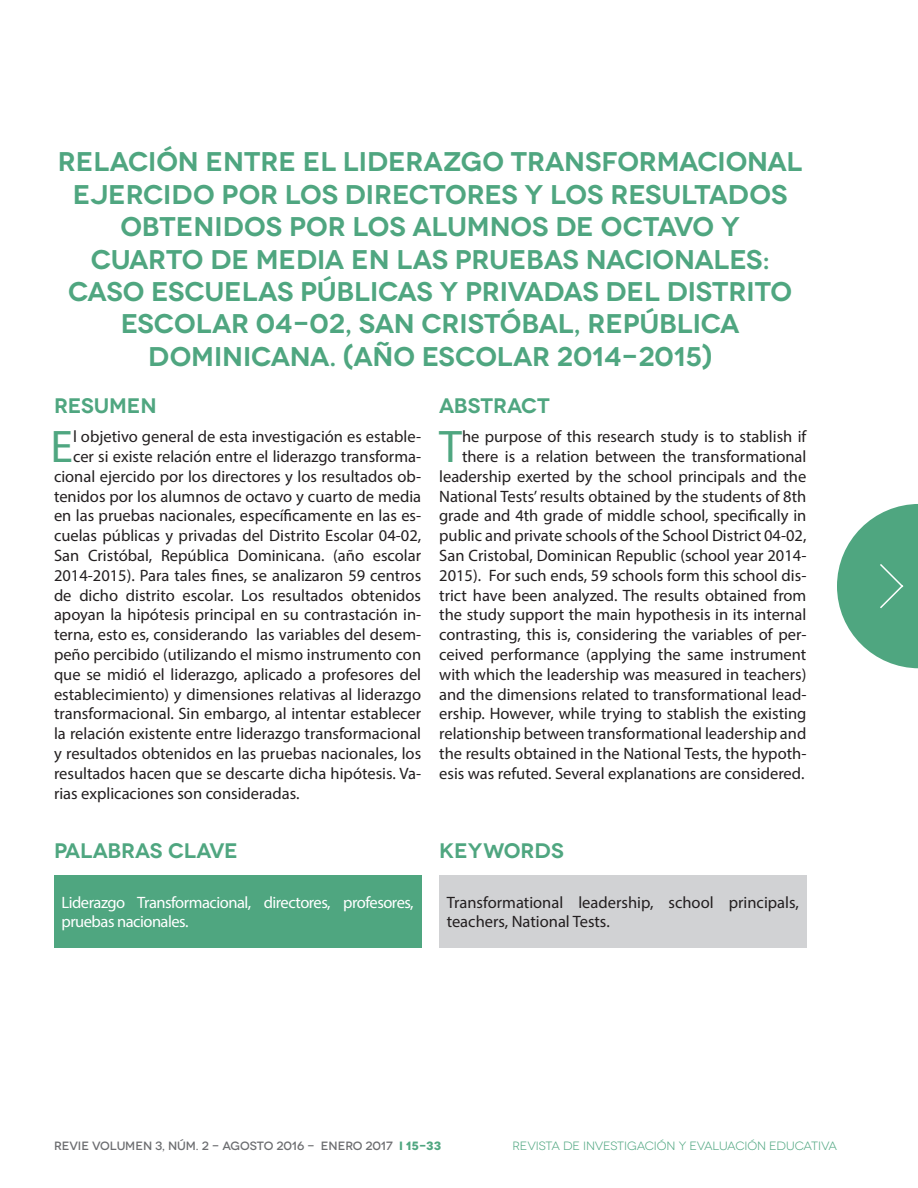
<style>
.page{position:relative;width:918px;height:1188px;background:#fff}
.page>*{position:absolute;margin:0;border:0;box-sizing:border-box;transform-origin:0 0}
.t1{font:45.9px "Myriad Pro";color:#4fa680}
.t2{font:600 27px/32.4px "Novecentowide";letter-spacing:-.01em;color:#4fa680;text-align:center}
.t3{font:600 21px "Novecentowide";color:#4fa680}
.t4{font:16.5px/19.8px "Myriad Pro";color:#231f20;text-align:right}
.t5{font:16.5px/19.8px "Myriad Pro";letter-spacing:-.03em;color:#fff}
.t6{font:500 12px "Novecentowide";color:#6c6d70}
.t7{font:12px "Novecentowide";letter-spacing:-.01em;color:#4fa680}
.s1{font-weight:700;color:#4fa680}
</style>
<div class="page">
<svg style="left:837px;top:504px;width:81px;height:164px"></svg>
<div style="left:54px;top:875px;width:367px;height:73px;background:#4fa680"></div>
<div style="left:439px;top:875px;width:367px;height:73px;background:#d1d2d4"></div>
<p class="t2" style="left:58px;top:146px;width:746px">RELACIÓN ENTRE EL LIDERAZGO TRANSFORMACIONAL EJERCIDO POR LOS DIRECTORES Y LOS RESULTADOS OBTENIDOS POR LOS ALUMNOS DE OCTAVO Y<br>CUARTO DE MEDIA EN LAS PRUEBAS NACIONALES:<br>CASO ESCUELAS PÚBLICAS Y PRIVADAS DEL DISTRITO ESCOLAR 04-02, SAN CRISTÓBAL, REPÚBLICA DOMINICANA. (AÑO ESCOLAR 2014-2015)</p>
<p class="t3" style="left:54px;top:393px;width:104px">RESUMEN</p>
<p class="t3" style="left:439px;top:393px;width:112px">ABSTRACT</p>
<h1 class="t1" style="left:51px;top:418px;width:24px">E</h1>
<p class="t4" style="left:73px;top:427px;width:350px">l objetivo general de esta investigación es estable-</p>
<p class="t4" style="left:73px;top:446px;width:350px">cer si existe relación entre el liderazgo transforma-</p>
<p class="t4" style="left:54px;top:466px;width:369px">cional ejercido por los directores y los resultados ob-</p>
<p class="t4" style="left:54px;top:486px;width:369px">tenidos por los alumnos de octavo y cuarto de media</p>
<p class="t4" style="left:54px;top:506px;width:369px">en las pruebas nacionales, específicamente en las es-</p>
<p class="t4" style="left:54px;top:526px;width:369px">cuelas públicas y privadas del Distrito Escolar 04-02,</p>
<p class="t4" style="left:54px;top:545px;width:369px">San Cristóbal, República Dominicana. (año escolar</p>
<p class="t4" style="left:54px;top:565px;width:369px">2014-2015). Para tales fines, se analizaron 59 centros</p>
<p class="t4" style="left:54px;top:585px;width:369px">de dicho distrito escolar. Los resultados obtenidos</p>
<p class="t4" style="left:54px;top:605px;width:369px">apoyan la hipótesis principal en su contrastación in-</p>
<p class="t4" style="left:54px;top:625px;width:369px">terna, esto es, considerando las variables del desem-</p>
<p class="t4" style="left:54px;top:644px;width:369px">peño percibido (utilizando el mismo instrumento con</p>
<p class="t4" style="left:54px;top:664px;width:369px">que se midió el liderazgo, aplicado a profesores del</p>
<p class="t4" style="left:54px;top:684px;width:369px">establecimiento) y dimensiones relativas al liderazgo</p>
<p class="t4" style="left:54px;top:704px;width:369px">transformacional. Sin embargo, al intentar establecer</p>
<p class="t4" style="left:54px;top:724px;width:369px">la relación existente entre liderazgo transformacional</p>
<p class="t4" style="left:54px;top:743px;width:369px">y resultados obtenidos en las pruebas nacionales, los</p>
<p class="t4" style="left:54px;top:763px;width:369px">resultados hacen que se descarte dicha hipótesis. Va-</p>
<p class="t4" style="left:54px;top:783px;width:247px">rias explicaciones son consideradas.</p>
<p class="t4" style="left:439px;top:427px;width:369px">he purpose of this research study is to stablish if there is a relation between the transformational leadership exerted by the school principals and the National Tests’ results obtained by the students of 8th grade and 4th grade of middle school, specifically in public and private schools of the School District 04-02, San Cristobal, Dominican Republic (school year 2014- 2015). For such ends, 59 schools form this school dis&shy;trict have been analyzed. The results obtained from the study support the main hypothesis in its internal contrasting, this is, considering the variables of per&shy;ceived performance (applying the same instrument with which the leadership was measured in teachers) and the dimensions related to transformational lead&shy;ership. However, while trying to stablish the existing relationship between transformational leadership and the results obtained in the National Tests, the hypoth&shy;esis was refuted. Several explanations are considered.</p>
<h1 class="t1" style="left:439px;top:418px;width:24px">T</h1>
<p class="t3" style="left:54px;top:838px;width:185px">PALABRAS CLAVE</p>
<p class="t3" style="left:439px;top:838px;width:126px">KEYWORDS</p>
<p class="t5" style="left:62px;top:892px;width:354px">Liderazgo Transformacional, directores, profesores, pruebas nacionales.</p>
<p class="t4" style="left:447px;top:892px;width:354px;text-align:left">Transformational leadership, school principals, teachers, National Tests.</p>
<p class="t6" style="left:54px;top:1139px;width:389px">REVIE VOLUMEN 3, NÚM. 2 - AGOSTO 2016 - ENERO 2017 <span class="s1">i 15-33</span></p>
<p class="t7" style="left:512px;top:1139px;width:326px">REVISTA DE INVESTIGACIÓN Y EVALUACIÓN EDUCATIVA</p>
</div>
